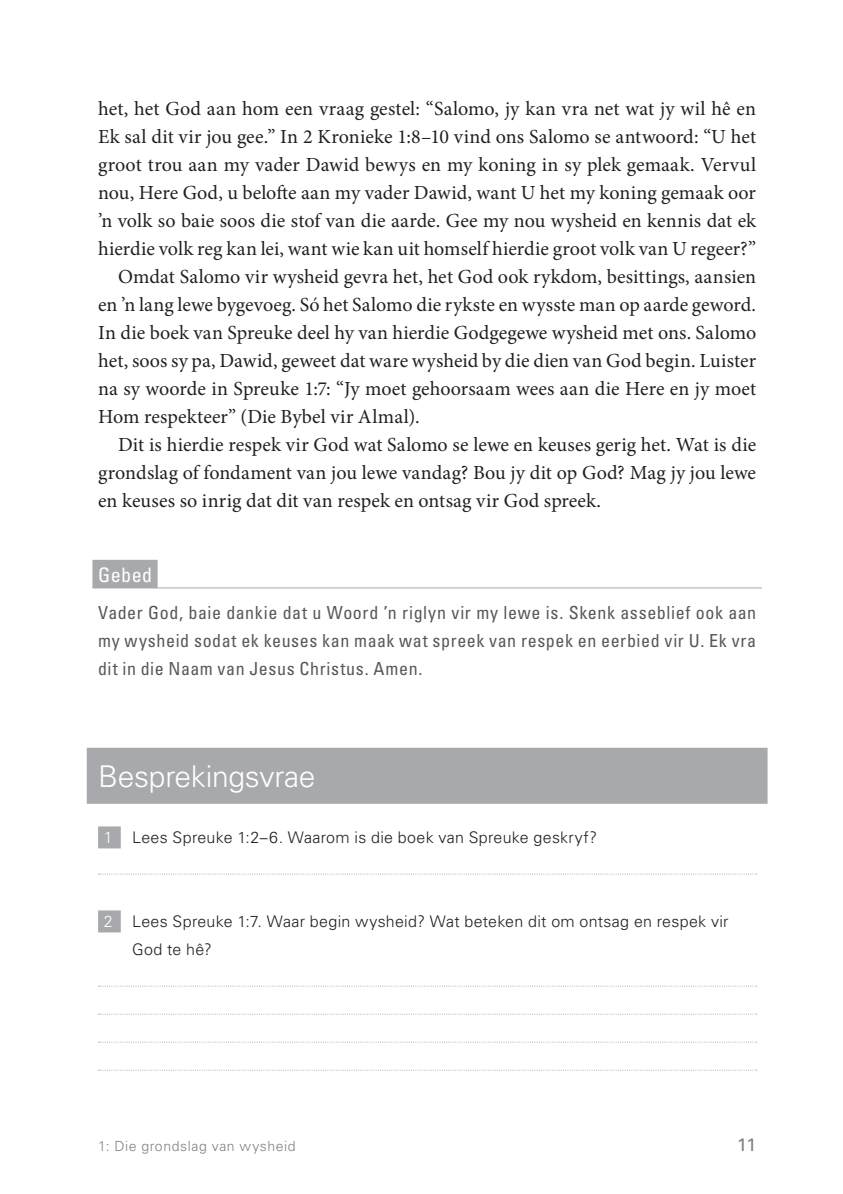
<style>
.page{position:relative;width:843px;height:1194px;background:#fff}
.page>*{position:absolute;margin:0;border:0;box-sizing:border-box;transform-origin:0 0}
.Questions_heading{font:300 30px "Univers";letter-spacing:-.01em;color:#fff}
.Body_indent{font:20px/28px "Minion Pro";letter-spacing:.005em;color:#231f20;text-align:justify}
.Prayer_head{font:condensed 20px "Univers";letter-spacing:.025em;color:#fff}
.Prayer{font:condensed 18px/28px "Univers";letter-spacing:.03em;color:#57585a;text-align:justify}
.t1{font:18px "Univers";color:#808285}
.Question{font:300 16px/28px "Univers";letter-spacing:.02em;color:#231f20}
.t2{font:300 14px "Univers";letter-spacing:.045em;color:#808285}
.s1{color:#fff}
</style>
<div class="page">
<div style="left:92px;top:560px;width:65px;height:28px;background:#a8a9ad"></div>
<hr style="left:92px;top:587px;width:669px;height:1px;background:#a8a9ad">
<div style="left:87px;top:748px;width:680px;height:56px;background:#a8a9ad"></div>
<div style="left:98px;top:826px;width:23px;height:22px;background:#a8a9ad"></div>
<svg style="left:99px;top:874px;width:657px;height:1px"></svg>
<div style="left:98px;top:910px;width:23px;height:22px;background:#a8a9ad"></div>
<svg style="left:99px;top:986px;width:657px;height:1px"></svg>
<svg style="left:99px;top:1014px;width:657px;height:1px"></svg>
<svg style="left:99px;top:1042px;width:657px;height:1px"></svg>
<svg style="left:99px;top:1070px;width:657px;height:1px"></svg>
<p class="Body_indent" style="left:98px;top:94px;width:659px">het, het God aan hom een vraag gestel: “Salomo, jy kan vra net wat jy wil hê en Ek sal dit vir jou gee.” In 2 Kronieke 1:8–10 vind ons Salomo se antwoord: “U het groot trou aan my vader Dawid bewys en my koning in sy plek gemaak. Vervul nou, Here God, u belofte aan my vader Dawid, want U het my koning gemaak oor ’n volk so baie soos die stof van die aarde. Gee my nou wysheid en kennis dat ek hierdie volk reg kan lei, want wie kan uit homself hierdie groot volk van U regeer?”</p>
<p class="Body_indent" style="left:98px;top:262px;width:659px;text-indent:20px">Omdat Salomo vir wysheid gevra het, het God ook rykdom, besittings, aansien en ’n lang lewe bygevoeg. Só het Salomo die rykste en wysste man op aarde geword.<br>In die boek van Spreuke deel hy van hierdie Godgegewe wysheid met ons. Salomo het, soos sy pa, Dawid, geweet dat ware wysheid by die dien van God begin. Luister na sy woorde in Spreuke 1:7: “Jy moet gehoorsaam wees aan die Here en jy moet Hom respekteer” (Die Bybel vir Almal).</p>
<p class="Body_indent" style="left:98px;top:430px;width:659px;text-indent:20px">Dit is hierdie respek vir God wat Salomo se lewe en keuses gerig het. Wat is die grondslag of fondament van jou lewe vandag? Bou jy dit op God? Mag jy jou lewe en keuses so inrig dat dit van respek en ontsag vir God spreek.</p>
<p class="Prayer_head" style="left:98px;top:562px;width:56px">Gebed</p>
<p class="Prayer" style="left:98px;top:598px;width:659px">Vader God, baie dankie dat u Woord ’n riglyn vir my lewe is. Skenk asseblief ook aan my wysheid sodat ek keuses kan maak wat spreek van respek en eerbied vir U. Ek vra dit in die Naam van Jesus Christus. Amen.</p>
<p class="Questions_heading" style="left:98px;top:758px;width:219px">Besprekingsvrae</p>
<p class="Question" style="left:104px;top:823px;width:495px"><span class="s1">1</span> Lees Spreuke 1:2–6. Waarom is die boek van Spreuke geskryf?</p>
<p class="Question" style="left:132px;top:907px;width:598px;text-indent:-28px"><span class="s1">2</span> Lees Spreuke 1:7. Waar begin wysheid? Wat beteken dit om ontsag en respek vir<br>God te hê?</p>
<p class="t2" style="left:98px;top:1137px;width:199px">1: Die grondslag van wysheid</p>
<p class="t1" style="left:736px;top:1133px;width:21px">11</p>
</div>
